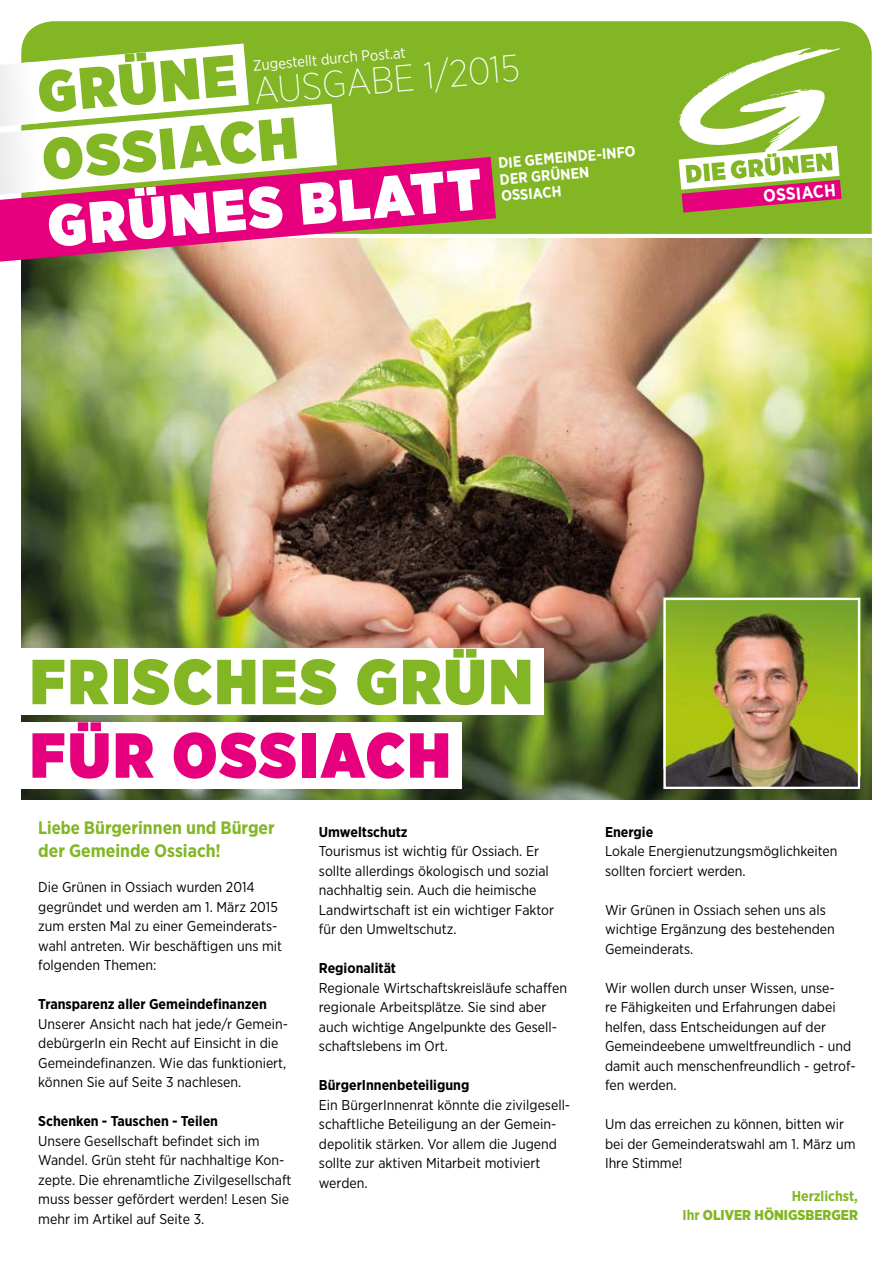
<style>
.page{position:relative;width:893px;height:1263px;background:#fff}
.page>*{position:absolute;margin:0;border:0;box-sizing:border-box;transform-origin:0 0}
.t1{font:900 63.45px "Gotham Narrow";letter-spacing:.05em;color:#82b624}
.t2{font:900 63.45px "Gotham Narrow";letter-spacing:.05em;color:#e6007d}
.t3{font:900 58.35px/67.7px "Gotham Narrow";color:#82b624}
.t4{font:900 58.35px "Gotham Narrow";color:#fff}
.t5{font:200 37.5px "Gotham Narrow";color:#fff}
.t6{font:700 18px/22.5px "Gotham Narrow";color:#82b624;scale:.95 1}
.t7{font:700 17.55px "Gotham Narrow";color:#fff}
.t8{font:700 15px/16.5px "Gotham Narrow";color:#fff}
.t9{font:15px "Gotham Narrow";color:#fff}
.t10{font:14.25px/19.5px "Gotham Narrow";color:#000}
.t11{font:700 14.25px "Gotham Narrow";color:#000}
.t12{font:900 14.25px/19.5px "Gotham Narrow";color:#82b624;text-align:right}
.s1{font-weight:700}
</style>
<div class="page">
<img style="left:21px;top:238px;width:851px;height:562px">
<img style="left:666px;top:601px;width:191px;height:185px">
<div style="left:663px;top:598px;width:197px;height:191px;border:2px solid #fff"></div>
<div style="left:19px;top:722px;width:443px;height:67px;background:#fff"></div>
<div style="left:19px;top:648px;width:525px;height:67px;background:#fff"></div>
<div style="left:22px;top:21px;width:850px;height:213px;background:#82b624"></div>
<svg style="left:0;top:157px;width:496px;height:105px;background:#df4086"></svg>
<svg style="left:0;top:44px;width:337px;height:150px"></svg>
<svg style="left:678px;top:48px;width:163px;height:165px"></svg>
<p class="t9" style="left:252px;top:56px;width:155px;rotate:-5deg">Zugestellt durch Post.at</p>
<h2 class="t3" style="left:34px;top:58px;width:257px;rotate:-5deg">GRÜNE<br>OSSIACH</h2>
<h3 class="t5" style="left:252px;top:68px;width:268px;rotate:-5deg">AUSGABE 1/2015</h3>
<p class="t8" style="left:498px;top:155px;width:139px;rotate:-5deg">DIE GEMEINDE-INFO<br>DER GRÜNEN<br>OSSIACH</p>
<h2 class="t4" style="left:44px;top:187px;width:437px;rotate:-5deg">GRÜNES BLATT</h2>
<p class="t7" style="left:762px;top:185px;width:74px;rotate:-5deg">OSSIACH</p>
<h1 class="t1" style="left:30px;top:639px;width:504px">FRISCHES GRÜN</h1>
<h1 class="t2" style="left:30px;top:712px;width:421px">FÜR OSSIACH</h1>
<p class="t6" style="left:38px;top:816px;width:250px">Liebe Bürgerinnen und Bürger der Gemeinde Ossiach!</p>
<p class="t10" style="left:38px;top:877px;width:245px">Die Grünen in Ossiach wurden 2014 gegründet und werden am 1. März 2015 zum ersten Mal zu einer Gemeinderats&shy;wahl antreten. Wir beschäftigen uns mit folgenden Themen:</p>
<p class="t11" style="left:38px;top:995px;width:230px">Transparenz aller Gemeindefinanzen</p>
<p class="t10" style="left:38px;top:1013px;width:251px">Unserer Ansicht nach hat jede/r Gemein&shy;debürgerIn ein Recht auf Einsicht in die Gemeindefinanzen. Wie das funktioniert, können Sie auf Seite 3 nachlesen.</p>
<p class="t11" style="left:38px;top:1112px;width:181px">Schenken - Tauschen - Teilen</p>
<p class="t10" style="left:38px;top:1130px;width:255px">Unsere Gesellschaft befindet sich im Wandel. Grün steht für nachhaltige Kon&shy;zepte. Die ehrenamtliche Zivilgesellschaft muss besser gefördert werden! Lesen Sie mehr im Artikel auf Seite 3.</p>
<p class="t11" style="left:319px;top:823px;width:90px">Umweltschutz</p>
<p class="t10" style="left:319px;top:841px;width:237px">Tourismus ist wichtig für Ossiach. Er sollte allerdings ökologisch und sozial nachhaltig sein. Auch die heimische Landwirtschaft ist ein wichtiger Faktor für den Umweltschutz.</p>
<p class="t11" style="left:319px;top:959px;width:79px">Regionalität</p>
<p class="t10" style="left:319px;top:978px;width:250px">Regionale Wirtschaftskreisläufe schaffen regionale Arbeitsplätze. Sie sind aber auch wichtige Angelpunkte des Gesell&shy;schaftslebens im Ort.</p>
<p class="t11" style="left:319px;top:1076px;width:152px">BürgerInnenbeteiligung</p>
<p class="t10" style="left:319px;top:1095px;width:253px">Ein BürgerInnenrat könnte die zivilgesell&shy;schaftliche Beteiligung an der Gemein&shy;depolitik stärken. Vor allem die Jugend sollte zur aktiven Mitarbeit motiviert werden.</p>
<p class="t11" style="left:605px;top:822px;width:50px">Energie</p>
<p class="t10" style="left:605px;top:841px;width:234px">Lokale Energienutzungsmöglichkeiten sollten forciert werden.</p>
<p class="t10" style="left:605px;top:900px;width:231px">Wir Grünen in Ossiach sehen uns als wichtige Ergänzung des bestehenden<br>Gemeinderats.</p>
<p class="t10" style="left:605px;top:978px;width:252px">Wir wollen durch unser Wissen, unse-<br>re Fähigkeiten und Erfahrungen dabei helfen, dass Entscheidungen auf der Gemeindeebene umweltfreundlich - und damit auch menschenfreundlich - getrof&shy;fen werden.</p>
<p class="t10" style="left:605px;top:1114px;width:252px">Um das erreichen zu können, bitten wir bei der Gemeinderatswahl am 1. März um<br>Ihre Stimme!</p>
<p class="t12" style="left:682px;top:1186px;width:177px"><span class="s1">Herzlichst,<br>Ihr</span> OLIVER HÖNIGSBERGER</p>
</div>
